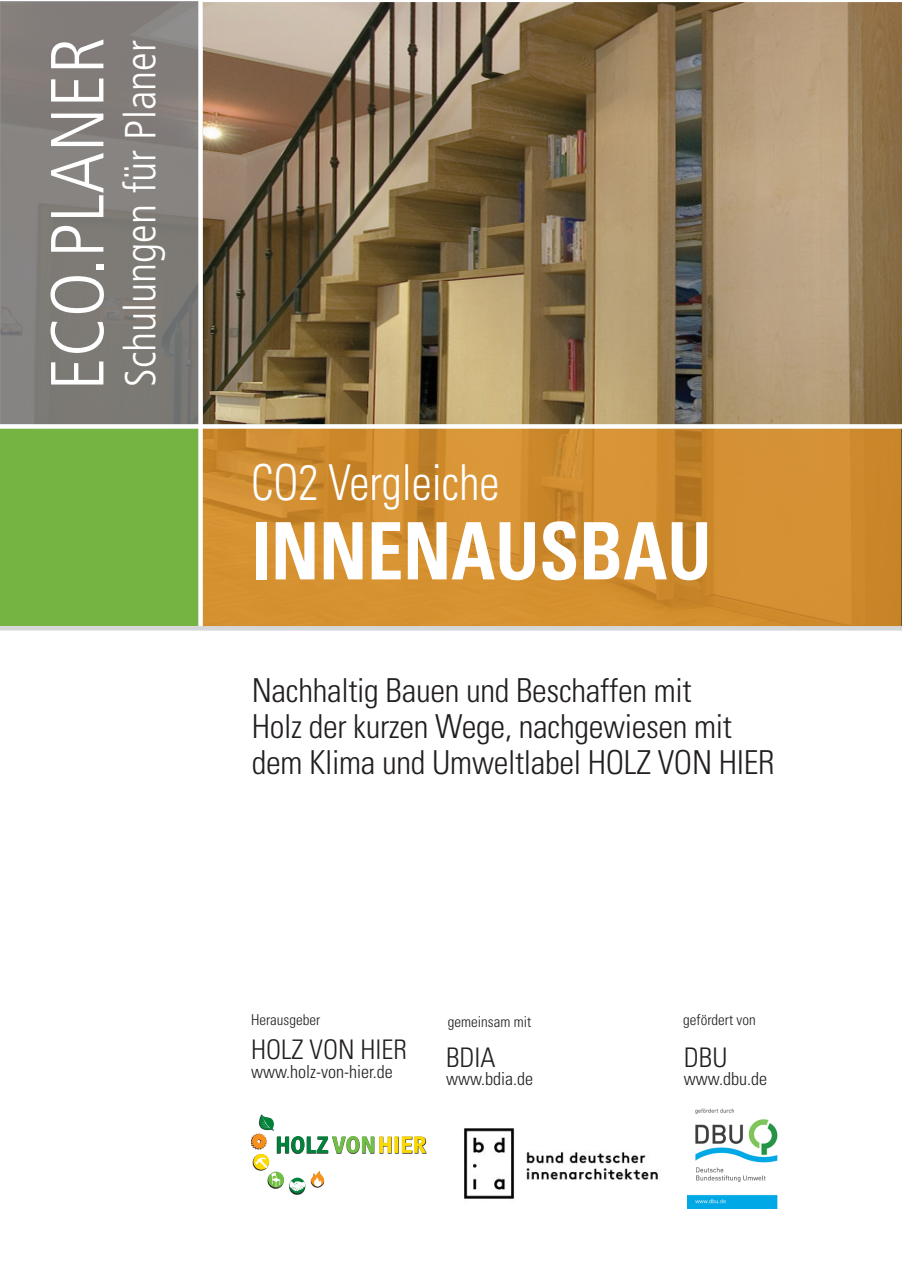
<style>
.page{position:relative;width:902px;height:1272px;background:#fff}
.page>*{position:absolute;margin:0;border:0;box-sizing:border-box;transform-origin:0 0}
.t1{font:700 condensed 79.2px "Univers LT Std";color:#fff;scale:.91 1}
.t2{font:300 condensed 75px "Frutiger LT Std";color:#fff}
.t3{font:300 condensed 49.5px "Univers LT Std";color:#fff;scale:.91 1}
.t4{font:300 condensed 43.5px "Frutiger LT Std";color:#fff}
.t5{font:300 condensed 33px/36px "Univers LT Std";letter-spacing:-.01em;color:#231f20}
.t6{font:300 condensed 27px "Univers LT Std";color:#231f20}
.t7{font:300 condensed 18px "Univers LT Std";color:#231f20}
.t8{font:300 condensed 15px "Univers LT Std";color:#231f20}
</style>
<div class="page">
<img style="left:203px;top:2px;width:698px;height:624px">
<div style="left:0;top:426px;width:200px;height:200px;background:#75b342"></div>
<div style="left:0;top:1px;width:202px;height:425px;background:#817c79"></div>
<svg style="left:203px;top:428px;width:697px;height:198px;background:#d18e30"></svg>
<svg style="left:0;top:424px;width:901px;height:4px"></svg>
<div style="left:198px;top:0;width:5px;height:626px;background:#fff"></div>
<svg style="left:0;top:626px;width:901px;height:4px;background:#d6d6d6"></svg>
<img style="left:687px;top:1108px;width:91px;height:99px">
<img style="left:464px;top:1128px;width:194px;height:71px">
<svg style="left:289px;top:1177px;width:16px;height:16px"></svg>
<svg style="left:251px;top:1114px;width:175px;height:77px"></svg>
<h2 class="t2" style="left:35px;top:390px;width:355px;rotate:-90deg">ECO.PLANER</h2>
<h3 class="t4" style="left:116px;top:387px;width:348px;rotate:-90deg">Schulungen für Planer</h3>
<h3 class="t3" style="left:251px;top:452px;width:274px">CO2 Vergleiche</h3>
<h1 class="t1" style="left:251px;top:502px;width:507px">INNENAUSBAU</h1>
<p class="t5" style="left:252px;top:672px;width:524px">Nachhaltig Bauen und Beschaffen mit<br>Holz der kurzen Wege, nachgewiesen mit dem Klima und Umweltlabel HOLZ VON HIER</p>
<p class="t8" style="left:251px;top:1010px;width:71px">Herausgeber</p>
<p class="t6" style="left:251px;top:1032px;width:158px">HOLZ VON HIER</p>
<p class="t7" style="left:251px;top:1060px;width:143px">www.holz-von-hier.de</p>
<p class="t8" style="left:448px;top:1012px;width:85px">gemeinsam mit</p>
<p class="t6" style="left:446px;top:1040px;width:51px">BDIA</p>
<p class="t7" style="left:446px;top:1067px;width:89px">www.bdia.de</p>
<p class="t8" style="left:683px;top:1010px;width:74px">gefördert von</p>
<p class="t6" style="left:684px;top:1040px;width:45px">DBU</p>
<p class="t7" style="left:684px;top:1067px;width:85px">www.dbu.de</p>
</div>
